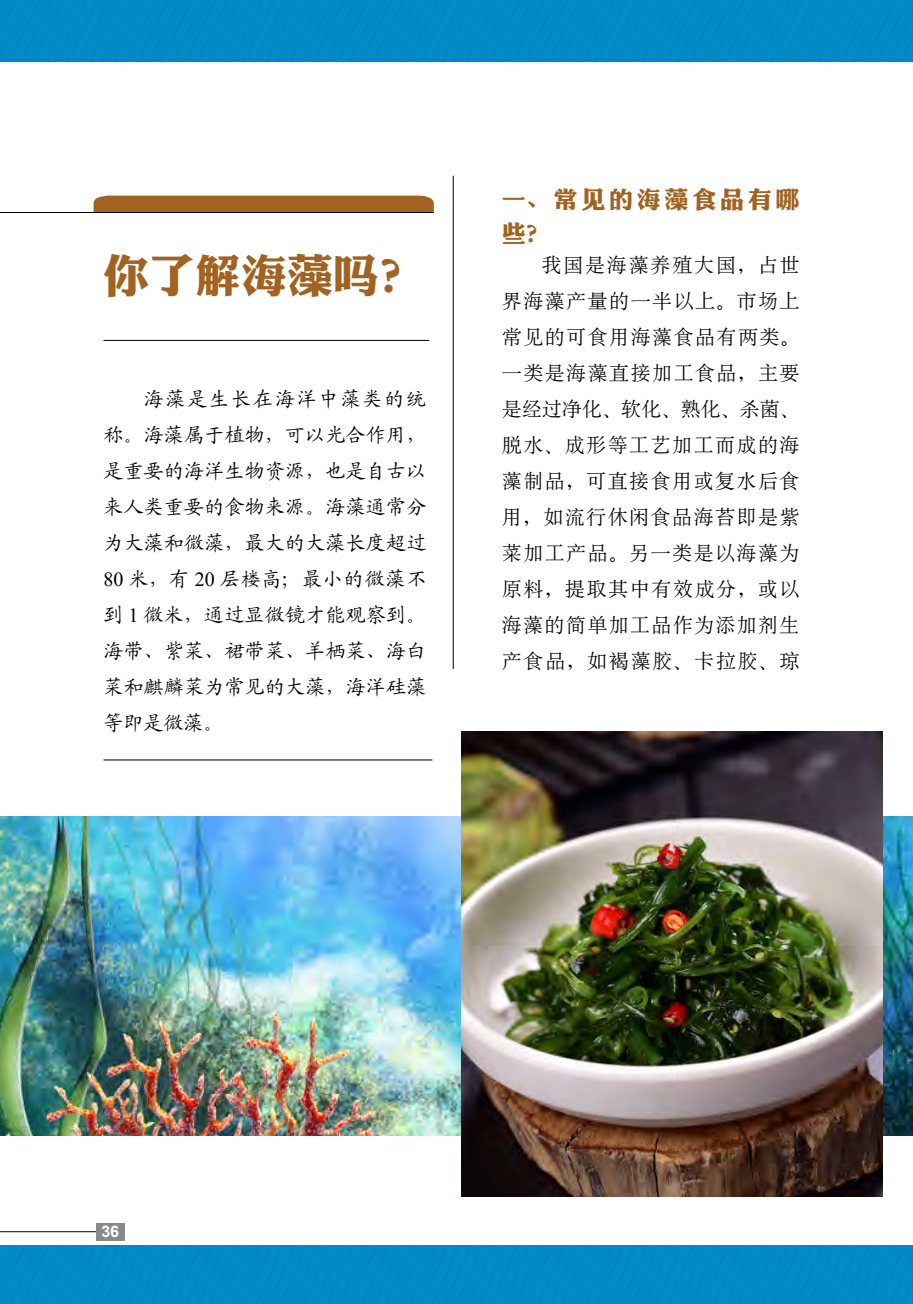
<style>
.page{position:relative;width:913px;height:1304px;background:#fff}
.page>*{position:absolute;margin:0;border:0;box-sizing:border-box;transform-origin:0 0}
.t1{font:46px "DFP Li Jin Hei W8";color:#a26221}
.t2{font:24px/34px "DFP Li Jin Hei W8";letter-spacing:.155em;color:#a26221}
.t3{font:20px/36px "H Ya 6 gj";letter-spacing:.075em;color:#000;text-align:justify}
.t4{font:20px/36px "Kai Ti GB2312";letter-spacing:.01em;color:#000;text-align:justify}
.t5{font:700 16px "Arial";color:#fff}
.s1{font-family:"Times New Roman"}
</style>
<div class="page">
<hr style="left:0;top:1231px;width:96px;height:1px;background:#000">
<div style="left:96px;top:1223px;width:28px;height:17px;background:#898989"></div>
<div style="left:0;top:0;width:913px;height:63px;background:#008bc6"></div>
<div style="left:0;top:1244px;width:913px;height:60px;background:#008bc6"></div>
<img style="left:0;top:816px;width:913px;height:320px">
<div style="left:94px;top:196px;width:340px;height:16px;background:#a26221"></div>
<hr style="left:0;top:212px;width:434px;height:1px;background:#000">
<hr style="left:103px;top:340px;width:326px;height:1px;background:#000">
<hr style="left:453px;top:176px;width:1px;height:493px;background:#000">
<hr style="left:103px;top:760px;width:329px;height:1px;background:#000">
<img style="left:461px;top:731px;width:421px;height:466px">
<h1 class="t1" style="left:103px;top:252px;width:324px">你了解海藻吗？</h1>
<p class="t4" style="left:103px;top:380px;width:324px;text-indent:40px">海藻是生长在海洋中藻类的统称。海藻属于植物，可以光合作用，是重要的海洋生物资源，也是自古以来人类重要的食物来源。海藻通常分为大藻和微藻，最大的大藻长度超过<span class="s1">80</span> 米，有 <span class="s1">20</span> 层楼高；最小的微藻不到 <span class="s1">1</span> 微米，通过显微镜才能观察到。海带、紫菜、裙带菜、羊栖菜、海白菜和麒麟菜为常见的大藻，海洋硅藻等即是微藻。</p>
<p class="t2" style="left:502px;top:182px;width:299px">一、常见的海藻食品有哪些？</p>
<p class="t3" style="left:502px;top:247px;width:299px;text-indent:40px">我国是海藻养殖大国，占世界海藻产量的一半以上。市场上常见的可食用海藻食品有两类。一类是海藻直接加工食品，主要是经过净化、软化、熟化、杀菌、脱水、成形等工艺加工而成的海藻制品，可直接食用或复水后食用，如流行休闲食品海苔即是紫菜加工产品。另一类是以海藻为原料，提取其中有效成分，或以海藻的简单加工品作为添加剂生产食品，如褐藻胶、卡拉胶、琼</p>
<p class="t5" style="left:101px;top:1221px;width:19px">36</p>
</div>
